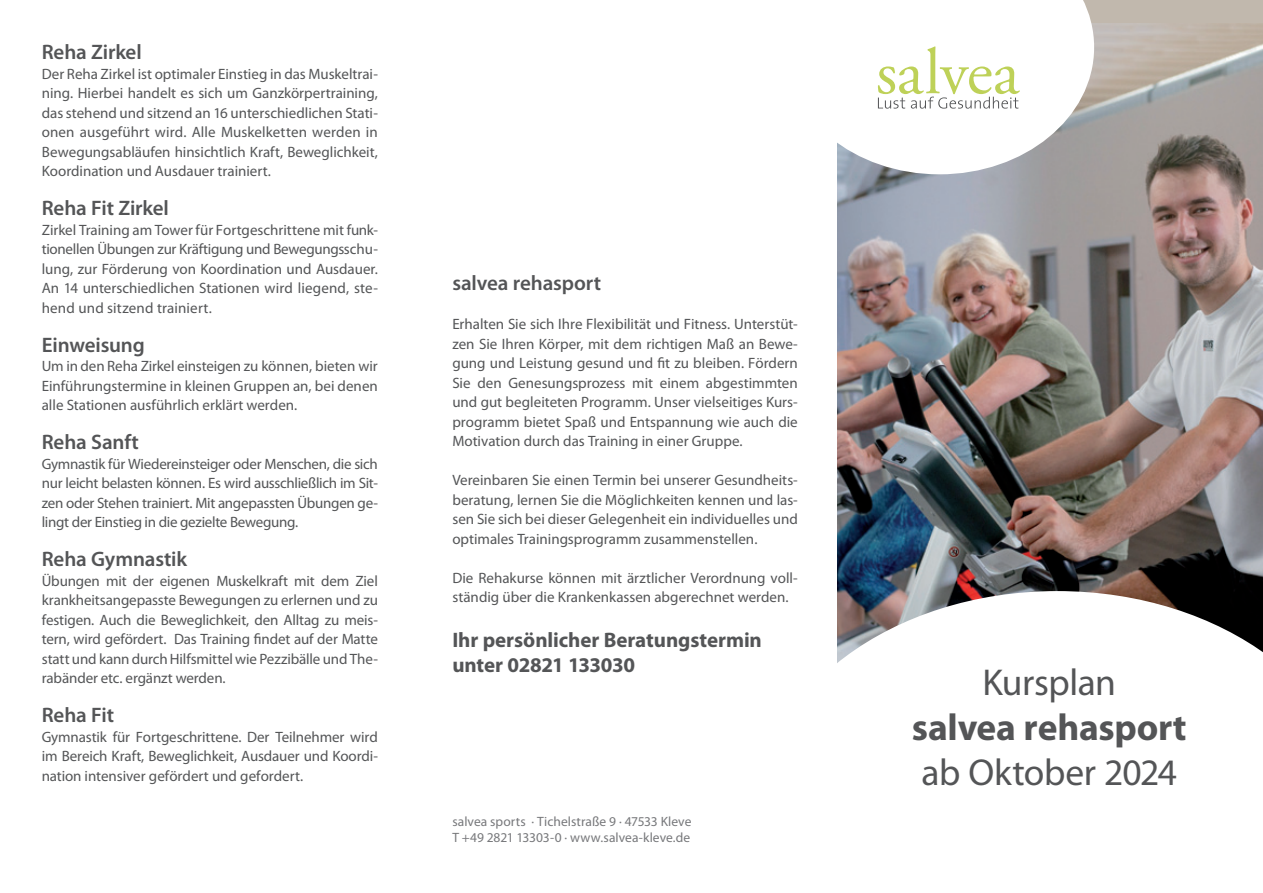
<style>
.page{position:relative;width:1263px;height:893px;background:#fff}
.page>*{position:absolute;margin:0;border:0;box-sizing:border-box;transform-origin:0 0}
.t1{font:37.5px "Myriad Pro";letter-spacing:-.015em;color:#545557}
.t2{font:700 37.5px "Myriad Pro";letter-spacing:-.005em;color:#545557}
.t3{font:600 21px "Myriad Pro";letter-spacing:-.01em;color:#545557}
.t4{font:700 21px/25.2px "Myriad Pro";letter-spacing:-.005em;color:#545557}
.t5{font:15px/19.5px "Myriad Pro";color:#545557;text-align:justify}
.t6{font:13.5px/16.2px "Myriad Pro";letter-spacing:.005em;color:#77787b}
</style>
<div class="page">
<img style="left:838px;top:23px;width:425px;height:568px">
<svg style="left:837px;top:0;width:257px;height:174px"></svg>
<svg style="left:878px;top:46px;width:142px;height:63px"></svg>
<svg style="left:837px;top:591px;width:426px;height:72px"></svg>
<h2 class="t3" style="left:42px;top:39px;width:102px">Reha Zirkel</h2>
<p class="t5" style="left:42px;top:64px;width:338px">Der Reha Zirkel ist optimaler Einstieg in das Muskeltrai&shy;ning. Hierbei handelt es sich um Ganzkörpertraining, das stehend und sitzend an 16 unterschiedlichen Stati&shy;onen ausgeführt wird. Alle Muskelketten werden in Bewegungsabläufen hinsichtlich Kraft, Beweglichkeit, Koordination und Ausdauer trainiert.</p>
<h2 class="t3" style="left:42px;top:195px;width:129px">Reha Fit Zirkel</h2>
<p class="t5" style="left:42px;top:220px;width:338px">Zirkel Training am Tower für Fortgeschrittene mit funk&shy;tionellen Übungen zur Kräftigung und Bewegungsschu&shy;lung, zur Förderung von Koordination und Ausdauer.<br>An 14 unterschiedlichen Stationen wird liegend, ste&shy;hend und sitzend trainiert.</p>
<h2 class="t3" style="left:42px;top:331px;width:105px">Einweisung</h2>
<p class="t5" style="left:42px;top:356px;width:338px">Um in den Reha Zirkel einsteigen zu können, bieten wir Einführungstermine in kleinen Gruppen an, bei denen alle Stationen ausführlich erklärt werden.</p>
<h2 class="t3" style="left:42px;top:429px;width:99px">Reha Sanft</h2>
<p class="t5" style="left:42px;top:454px;width:338px">Gymnastik für Wiedereinsteiger oder Menschen, die sich nur leicht belasten können. Es wird ausschließlich im Sit&shy;zen oder Stehen trainiert. Mit angepassten Übungen ge&shy;lingt der Einstieg in die gezielte Bewegung.</p>
<h2 class="t3" style="left:42px;top:546px;width:147px">Reha Gymnastik</h2>
<p class="t5" style="left:42px;top:571px;width:338px">Übungen mit der eigenen Muskelkraft mit dem Ziel krankheitsangepasste Bewegungen zu erlernen und zu festigen. Auch die Beweglichkeit, den Alltag zu meis&shy;tern, wird gefördert. Das Training findet auf der Matte statt und kann durch Hilfsmittel wie Pezzibälle und The&shy;rabänder etc. ergänzt werden.</p>
<h2 class="t3" style="left:42px;top:702px;width:74px">Reha Fit</h2>
<p class="t5" style="left:42px;top:727px;width:338px">Gymnastik für Fortgeschrittene. Der Teilnehmer wird im Bereich Kraft, Beweglichkeit, Ausdauer und Koordi&shy;nation intensiver gefördert und gefordert.</p>
<h2 class="t3" style="left:452px;top:270px;width:150px">salvea rehasport</h2>
<p class="t5" style="left:452px;top:314px;width:347px">Erhalten Sie sich Ihre Flexibilität und Fitness. Unterstüt&shy;zen Sie Ihren Körper, mit dem richtigen Maß an Bewe&shy;gung und Leistung gesund und fit zu bleiben. Fördern Sie den Genesungsprozess mit einem abgestimmten und gut begleiteten Programm. Unser vielseitiges Kurs&shy;programm bietet Spaß und Entspannung wie auch die Motivation durch das Training in einer Gruppe.</p>
<p class="t5" style="left:452px;top:470px;width:347px">Vereinbaren Sie einen Termin bei unserer Gesundheits&shy;beratung, lernen Sie die Möglichkeiten kennen und las&shy;sen Sie sich bei dieser Gelegenheit ein individuelles und optimales Trainingsprogramm zusammenstellen.</p>
<p class="t5" style="left:452px;top:567px;width:347px">Die Rehakurse können mit ärztlicher Verordnung voll&shy;ständig über die Krankenkassen abgerechnet werden.</p>
<h2 class="t4" style="left:452px;top:626px;width:311px">Ihr persönlicher Beratungstermin unter 02821 133030</h2>
<p class="t6" style="left:452px;top:813px;width:241px">salvea sports · Tichelstraße 9 · 47533 Kleve<br>T +49 2821 13303-0 · www.salvea-kleve.de</p>
<h1 class="t1" style="left:982px;top:659px;width:135px">Kursplan</h1>
<h1 class="t2" style="left:912px;top:702px;width:276px">salvea rehasport</h1>
<h1 class="t1" style="left:921px;top:749px;width:257px">ab Oktober 2024</h1>
</div>
